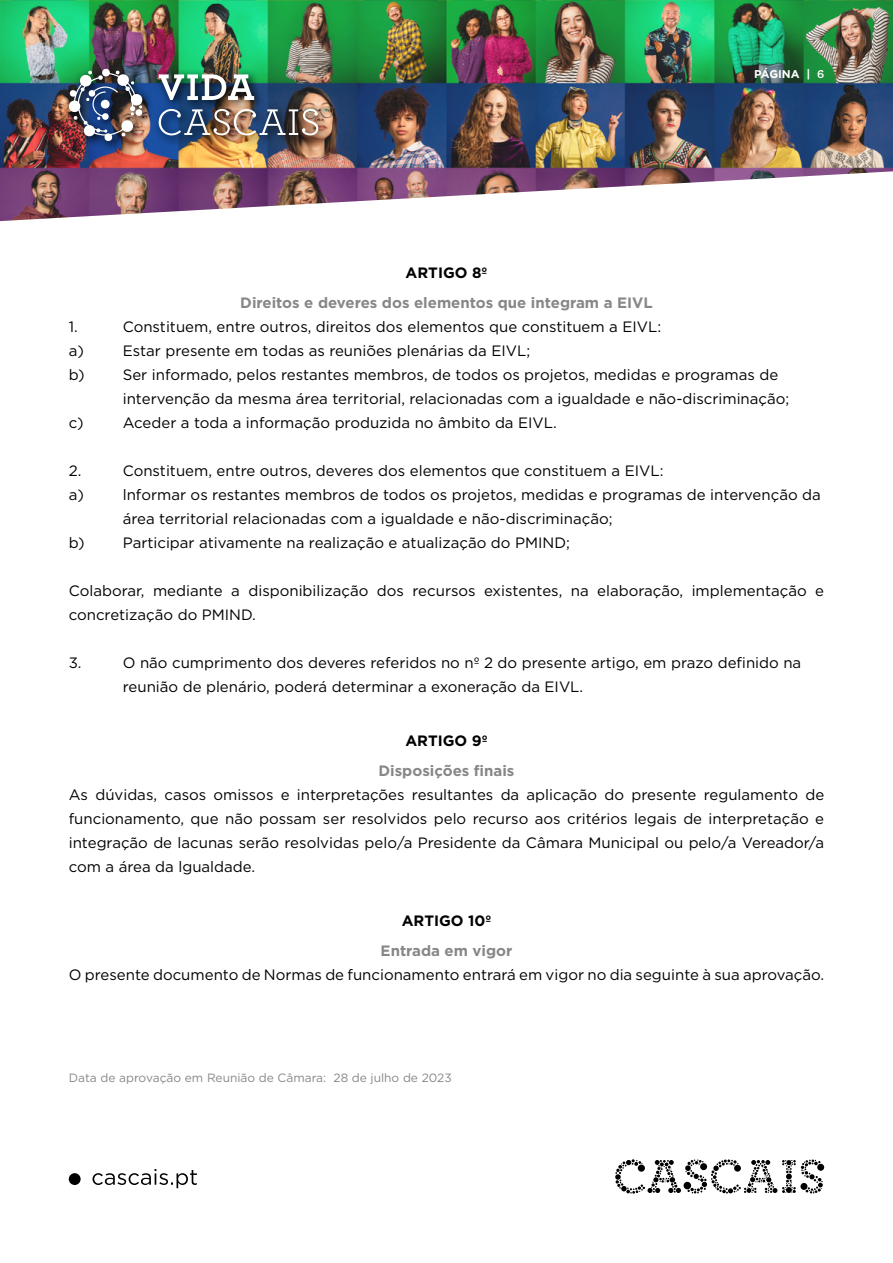
<style>
.page{position:relative;width:893px;height:1263px;background:#fff}
.page>*{position:absolute;margin:0;border:0;box-sizing:border-box;transform-origin:0 0}
.t1{font:15px/24px "Gotham";color:#000}
.t2{font:700 15px "Gotham";color:#878787}
.t3{font:700 15px "Gotham";color:#000}
.t4{font:12px "Gotham";color:#878787}
.t5{font:700 11.25px "Gotham";color:#fff}
.s1{font-family:"Archer";font-size:12px}
</style>
<div class="page">
<img style="left:0;top:0;width:893px;height:221px">
<img style="left:63px;top:63px;width:267px;height:90px">
<img style="left:68px;top:68px;width:75px;height:73px">
<img style="left:159px;top:109px;width:159px;height:26px">
<svg style="left:159px;top:74px;width:95px;height:26px"></svg>
<svg style="left:615px;top:1159px;width:209px;height:35px"></svg>
<svg style="left:92px;top:1169px;width:105px;height:19px"></svg>
<div style="left:69px;top:1173px;width:12px;height:12px;background:#000;border-radius:50%"></div>
<p class="t3" style="left:406px;top:262px;width:83px">ARTIGO 8º</p>
<p class="t2" style="left:240px;top:292px;width:414px">Direitos e deveres dos elementos que integram a EIVL</p>
<p class="t5" style="left:754px;top:67px;width:71px">PÁGINA | <span class="s1">6</span></p>
<p class="t1" style="left:69px;top:314px;width:11px">1.</p>
<p class="t1" style="left:123px;top:314px;width:540px">Constituem, entre outros, direitos dos elementos que constituem a EIVL:</p>
<p class="t1" style="left:69px;top:338px;width:17px">a)</p>
<p class="t1" style="left:123px;top:338px;width:409px">Estar presente em todas as reuniões plenárias da EIVL;</p>
<p class="t1" style="left:69px;top:362px;width:18px">b)</p>
<p class="t1" style="left:123px;top:362px;width:668px">Ser informado, pelos restantes membros, de todos os projetos, medidas e programas de intervenção da mesma área territorial, relacionadas com a igualdade e não-discriminação;</p>
<p class="t1" style="left:69px;top:410px;width:16px">c)</p>
<p class="t1" style="left:123px;top:410px;width:435px">Aceder a toda a informação produzida no âmbito da EIVL.</p>
<p class="t1" style="left:69px;top:458px;width:14px">2.</p>
<p class="t1" style="left:123px;top:458px;width:542px">Constituem, entre outros, deveres dos elementos que constituem a EIVL:</p>
<p class="t1" style="left:69px;top:482px;width:17px">a)</p>
<p class="t1" style="left:123px;top:482px;width:699px">lnformar os restantes membros de todos os projetos, medidas e programas de intervenção da área territorial relacionadas com a igualdade e não-discriminação;</p>
<p class="t1" style="left:69px;top:530px;width:18px">b)</p>
<p class="t1" style="left:123px;top:530px;width:449px">Participar ativamente na realização e atualização do PMIND;</p>
<p class="t1" style="left:69px;top:578px;width:757px">Colaborar, mediante a disponibilização dos recursos existentes, na elaboração, implementação e concretização do PMIND.</p>
<p class="t1" style="left:69px;top:650px;width:14px">3.</p>
<p class="t1" style="left:123px;top:650px;width:680px">O não cumprimento dos deveres referidos no nº 2 do presente artigo, em prazo definido na reunião de plenário, poderá determinar a exoneração da EIVL.</p>
<p class="t3" style="left:405px;top:730px;width:84px">ARTIGO 9º</p>
<p class="t2" style="left:378px;top:760px;width:138px">Disposições finais</p>
<p class="t1" style="left:69px;top:782px;width:757px;text-align:justify">As dúvidas, casos omissos e interpretações resultantes da aplicação do presente regulamento de funcionamento, que não possam ser resolvidos pelo recurso aos critérios legais de interpretação e integração de lacunas serão resolvidas pelo/a Presidente da Câmara Municipal ou pelo/a Vereador/a com a área da lgualdade.</p>
<p class="t3" style="left:402px;top:910px;width:91px">ARTIGO 10º</p>
<p class="t2" style="left:381px;top:940px;width:133px">Entrada em vigor</p>
<p class="t1" style="left:69px;top:962px;width:757px">O presente documento de Normas de funcionamento entrará em vigor no dia seguinte à sua aprovação.</p>
<p class="t4" style="left:69px;top:1070px;width:385px">Data de aprovação em Reunião de Câmara: 28 de julho de 2023</p>
</div>
